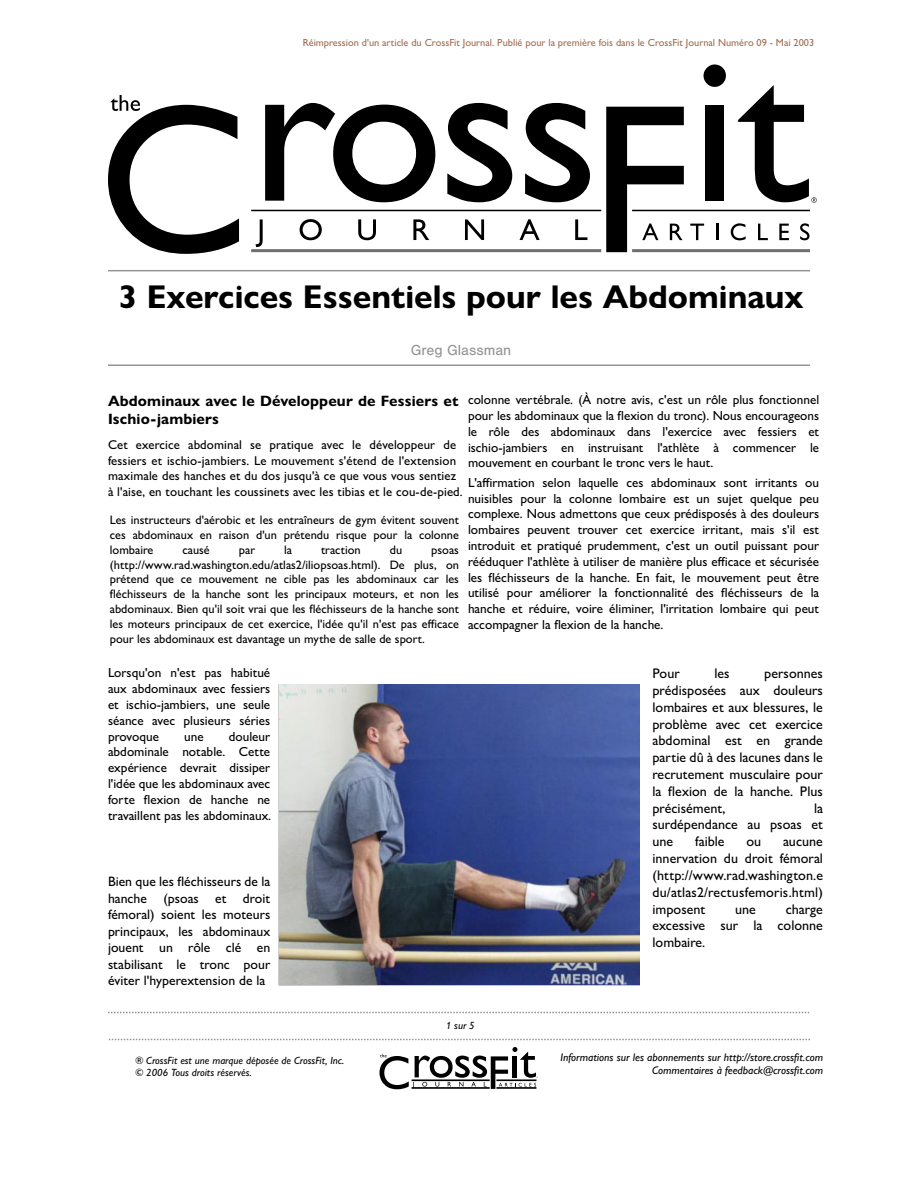
<style>
.page{position:relative;width:918px;height:1188px;background:#fff}
.page>*{position:absolute;margin:0;border:0;box-sizing:border-box;transform-origin:0 0}
.t1{font:700 33px "Gill Sans Nova";color:#000}
.t2{font:700 15px/18px "Gill Sans Nova";letter-spacing:.01em;color:#000}
.t3{font:15px "Nimbus San";color:#949494}
.t4{font:500 13.95px/16.8px "Gill Sans Nova";color:#000;text-align:justify}
.t5{font:500 13.65px/16.4px "Gill Sans Nova";color:#000;text-align:justify}
.t6{font:500 13.2px/15.8px "Gill Sans Nova";color:#000;text-align:justify}
.t7{font:500 12.9px/15.5px "Gill Sans Nova";letter-spacing:.01em;color:#000}
.t8{font:500 12.3px/14.7px "Gill Sans Nova";color:#000;text-align:justify}
.t9{font:italic 500 11.1px/13.4px "Gill Sans Nova";color:#000;text-align:right}
.t10{font:italic 500 10.5px/12.6px "Gill Sans Nova";color:#000}
.t11{font:500 10.35px "Gill Sans Nova";color:#a16e50}
</style>
<div class="page">
<svg style="left:265px;top:103px;width:170px;height:99px"></svg>
<svg style="left:447px;top:103px;width:65px;height:99px"></svg>
<svg style="left:525px;top:103px;width:65px;height:99px"></svg>
<svg style="left:108px;top:95px;width:131px;height:159px"></svg>
<svg style="left:256px;top:219px;width:7px;height:28px"></svg>
<svg style="left:300px;top:219px;width:22px;height:21px"></svg>
<svg style="left:358px;top:219px;width:18px;height:21px"></svg>
<svg style="left:413px;top:219px;width:16px;height:21px"></svg>
<svg style="left:465px;top:219px;width:19px;height:21px"></svg>
<svg style="left:520px;top:219px;width:20px;height:21px"></svg>
<svg style="left:575px;top:219px;width:12px;height:21px"></svg>
<svg style="left:704px;top:64px;width:22px;height:23px"></svg>
<div style="left:705px;top:105px;width:19px;height:96px;background:#000"></div>
<svg style="left:606px;top:107px;width:78px;height:145px"></svg>
<svg style="left:690px;top:224px;width:14px;height:16px"></svg>
<svg style="left:716px;top:224px;width:2px;height:16px"></svg>
<svg style="left:731px;top:223px;width:15px;height:17px"></svg>
<svg style="left:758px;top:224px;width:10px;height:16px"></svg>
<svg style="left:779px;top:224px;width:10px;height:16px"></svg>
<svg style="left:800px;top:223px;width:9px;height:17px"></svg>
<svg style="left:738px;top:85px;width:79px;height:118px"></svg>
<hr style="left:251px;top:210px;width:350px;height:1px;background:#000">
<hr style="left:632px;top:210px;width:178px;height:1px;background:#000">
<hr style="left:251px;top:249px;width:350px;height:3px;background:#6f6f6f">
<hr style="left:632px;top:249px;width:178px;height:3px;background:#6f6f6f">
<svg style="left:379px;top:1047px;width:159px;height:42px"></svg>
<svg style="left:108px;top:1012px;width:702px;height:1px"></svg>
<svg style="left:108px;top:1039px;width:702px;height:1px"></svg>
<hr style="left:108px;top:270px;width:702px;height:1px;background:#949494">
<hr style="left:108px;top:364px;width:702px;height:2px;background:#949494">
<img style="left:279px;top:684px;width:360px;height:302px">
<p class="t11" style="left:303px;top:36px;width:513px">Réimpression d'un article du CrossFit Journal. Publié pour la première fois dans le CrossFit Journal Numéro 09 - Mai 2003</p>
<h1 class="t1" style="left:118px;top:276px;width:687px">3 Exercices Essentiels pour les Abdominaux</h1>
<p class="t3" style="left:411px;top:342px;width:102px">Greg Glassman</p>
<p class="t2" style="left:108px;top:392px;width:352px">Abdominaux avec le Développeur de Fessiers et<br>Ischio-jambiers</p>
<p class="t7" style="left:108px;top:437px;width:356px">Cet exercice abdominal se pratique avec le développeur de fessiers et ischio-jambiers. Le mouvement s'étend de l'extension maximale des hanches et du dos jusqu'à ce que vous vous sentiez à l'aise, en touchant les coussinets avec les tibias et le cou-de-pied.</p>
<p class="t8" style="left:110px;top:513px;width:351px">Les instructeurs d'aérobic et les entraîneurs de gym évitent souvent ces abdominaux en raison d'un prétendu risque pour la colonne lombaire</p>
<p class="t6" style="left:468px;top:392px;width:353px">colonne vertébrale. (À notre avis, c'est un rôle plus fonctionnel pour les abdominaux que la flexion du tronc). Nous encourageons le rôle des abdominaux dans l'exercice avec fessiers et ischio-jambiers en instruisant l'athlète à commencer le mouvement en courbant le tronc vers le haut.</p>
<p class="t6" style="left:468px;top:474px;width:353px">L'affirmation selon laquelle ces abdominaux sont irritants ou nuisibles pour la colonne lombaire est un sujet quelque peu complexe. Nous admettons que ceux prédisposés à des douleurs lombaires peuvent trouver cet exercice irritant, mais s'il est introduit et pratiqué prudemment, c'est un outil puissant pour rééduquer l'athlète à utiliser de manière plus efficace et sécurisée les fléchisseurs de la hanche. En fait, le mouvement peut être utilisé pour améliorer la fonctionnalité des fléchisseurs de la hanche et réduire, voire éliminer, l'irritation lombaire qui peut accompagner la flexion de la hanche.</p>
<p class="t4" style="left:652px;top:665px;width:29px">Pour</p>
<p class="t4" style="left:714px;top:665px;width:17px">les</p>
<p class="t8" style="left:182px;top:542px;width:29px">causé</p>
<p class="t8" style="left:239px;top:542px;width:18px">par</p>
<p class="t8" style="left:284px;top:542px;width:9px">la</p>
<p class="t8" style="left:321px;top:542px;width:41px">traction</p>
<p class="t8" style="left:390px;top:542px;width:14px">du</p>
<p class="t8" style="left:110px;top:542px;width:351px;text-indent:321px">psoas (http://www.rad.washington.edu/atlas2/iliopsoas.html). De plus, on prétend que ce mouvement ne cible pas les abdominaux car les fléchisseurs de la hanche sont les principaux moteurs, et non les abdominaux. Bien qu'il soit vrai que les fléchisseurs de la hanche sont les moteurs principaux de cet exercice, l'idée qu'il n'est pas efficace pour les abdominaux est davantage un mythe de salle de sport.</p>
<p class="t6" style="left:108px;top:665px;width:164px">Lorsqu'on n'est pas habitué aux abdominaux avec fessiers et ischio-jambiers, une seule séance avec plusieurs séries provoque</p>
<p class="t4" style="left:652px;top:665px;width:172px;text-indent:112px">personnes prédisposées aux douleurs lombaires et aux blessures, le problème avec cet exercice abdominal est en grande partie dû à des lacunes dans le recrutement musculaire pour la flexion de la hanche. Plus précisément,</p>
<p class="t6" style="left:108px;top:728px;width:165px;text-indent:121px">douleur abdominale notable. Cette expérience devrait dissiper l'idée que les abdominaux avec forte flexion de hanche ne travaillent pas les abdominaux.</p>
<p class="t6" style="left:184px;top:728px;width:21px">une</p>
<p class="t4" style="left:652px;top:799px;width:172px;text-indent:162px">la surdépendance au psoas et une</p>
<p class="t4" style="left:695px;top:833px;width:31px">faible</p>
<p class="t4" style="left:746px;top:833px;width:16px">ou</p>
<p class="t4" style="left:652px;top:833px;width:172px;text-indent:131px">aucune innervation du droit fémoral (http://www.rad.washington.e du/atlas2/rectusfemoris.html) imposent</p>
<p class="t5" style="left:108px;top:873px;width:164px">Bien que les fléchisseurs de la hanche (psoas et droit fémoral) soient les moteurs principaux, les abdominaux jouent un rôle clé en stabilisant le tronc pour éviter l'hyperextension de la</p>
<p class="t4" style="left:652px;top:900px;width:172px;text-indent:133px">charge excessive sur la colonne lombaire.</p>
<p class="t4" style="left:735px;top:900px;width:22px">une</p>
<p class="t10" style="left:446px;top:1019px;width:30px">1 sur 5</p>
<p class="t10" style="left:135px;top:1054px;width:211px">® CrossFit est une marque déposée de CrossFit, Inc. © 2006 Tous droits réservés.</p>
<p class="t9" style="left:560px;top:1050px;width:264px">Informations sur les abonnements sur http://store.crossfit.com<br>Commentaires à feedback@crossfit.com</p>
</div>
